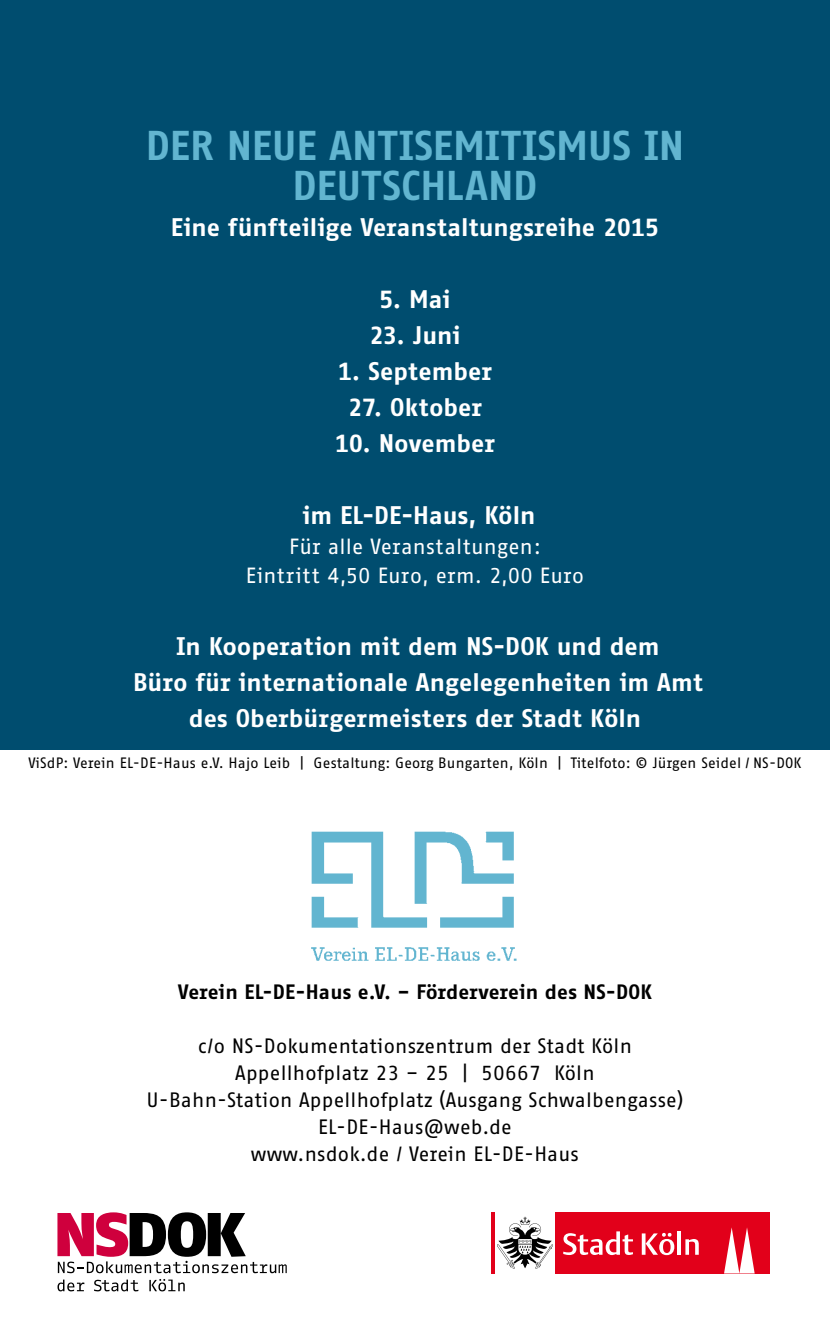
<style>
.page{position:relative;width:830px;height:1340px;background:#fff}
.page>*{position:absolute;margin:0;border:0;box-sizing:border-box;transform-origin:0 0}
.t1{font:700 40.5px/40.5px "Fago Office Sans";color:#62b5d0;text-align:center}
.t2{font:700 24.75px/36px "Fago Office Sans";letter-spacing:.005em;color:#fff;text-align:center}
.t3{font:21.38px/29.2px "Fago Office Sans";letter-spacing:.015em;color:#fff;text-align:center}
.t4{font:20.25px/27px "Fago Office Sans";letter-spacing:.01em;color:#000;text-align:center}
.t5{font:700 20.25px "Fago Office Sans";letter-spacing:.01em;color:#000}
.t6{font:14.62px "Fago Office Sans";letter-spacing:.01em;color:#000}
</style>
<div class="page">
<div style="left:0;top:0;width:829px;height:749px;background:#004d6f"></div>
<svg style="left:57px;top:1212px;width:229px;height:79px"></svg>
<img style="left:311px;top:831px;width:206px;height:130px">
<div style="left:555px;top:1212px;width:214px;height:61px;background:#e2001a"></div>
<svg style="left:563px;top:1231px;width:69px;height:23px"></svg>
<svg style="left:641px;top:1232px;width:33px;height:23px"></svg>
<hr style="left:677px;top:1231px;width:4px;height:23px;background:#fff">
<svg style="left:685px;top:1239px;width:13px;height:15px"></svg>
<hr style="left:491px;top:1212px;width:3px;height:61px;background:#e2001a">
<svg style="left:497px;top:1216px;width:56px;height:52px"></svg>
<svg style="left:724px;top:1227px;width:30px;height:46px"></svg>
<h1 class="t1" style="left:146px;top:125px;width:539px">DER NEUE ANTISEMITISMUS IN<br>DEUTSCHLAND</h1>
<p class="t2" style="left:171px;top:209px;width:489px">Eine fünfteilige Veranstaltungsreihe 2015</p>
<p class="t2" style="left:379px;top:281px;width:73px">5. Mai</p>
<p class="t2" style="left:369px;top:317px;width:93px">23. Juni</p>
<p class="t2" style="left:338px;top:353px;width:155px">1. September</p>
<p class="t2" style="left:348px;top:389px;width:135px">27. Oktober</p>
<p class="t2" style="left:335px;top:425px;width:161px">10. November</p>
<p class="t2" style="left:302px;top:497px;width:234px">im EL-DE-Haus, Köln</p>
<p class="t3" style="left:246px;top:531px;width:339px">Für alle Veranstaltungen:<br>Eintritt 4,50 Euro, erm. 2,00 Euro</p>
<p class="t2" style="left:133px;top:628px;width:571px">In Kooperation mit dem NS-DOK und dem<br>Büro für internationale Angelegenheiten im Amt des Oberbürgermeisters der Stadt Köln</p>
<p class="t6" style="left:29px;top:755px;width:774px">ViSdP: Verein EL- DE- Haus e.V. Hajo Leib | Gestaltung: Georg Bungarten, Köln | Titelfoto: © Jürgen Seidel / NS- DOK</p>
<p class="t5" style="left:178px;top:980px;width:475px">Verein EL-DE-Haus e.V. – Förderverein des NS-DOK</p>
<p class="t4" style="left:146px;top:1032px;width:538px">c/o NS- Dokumentationszentrum der Stadt Köln Appellhofplatz 23 – 25 | 50667 Köln<br>U- Bahn-Station Appellhofplatz (Ausgang Schwalbengasse)<br>EL- DE- Haus@web.de<br>www.nsdok.de / Verein EL- DE- Haus</p>
</div>
